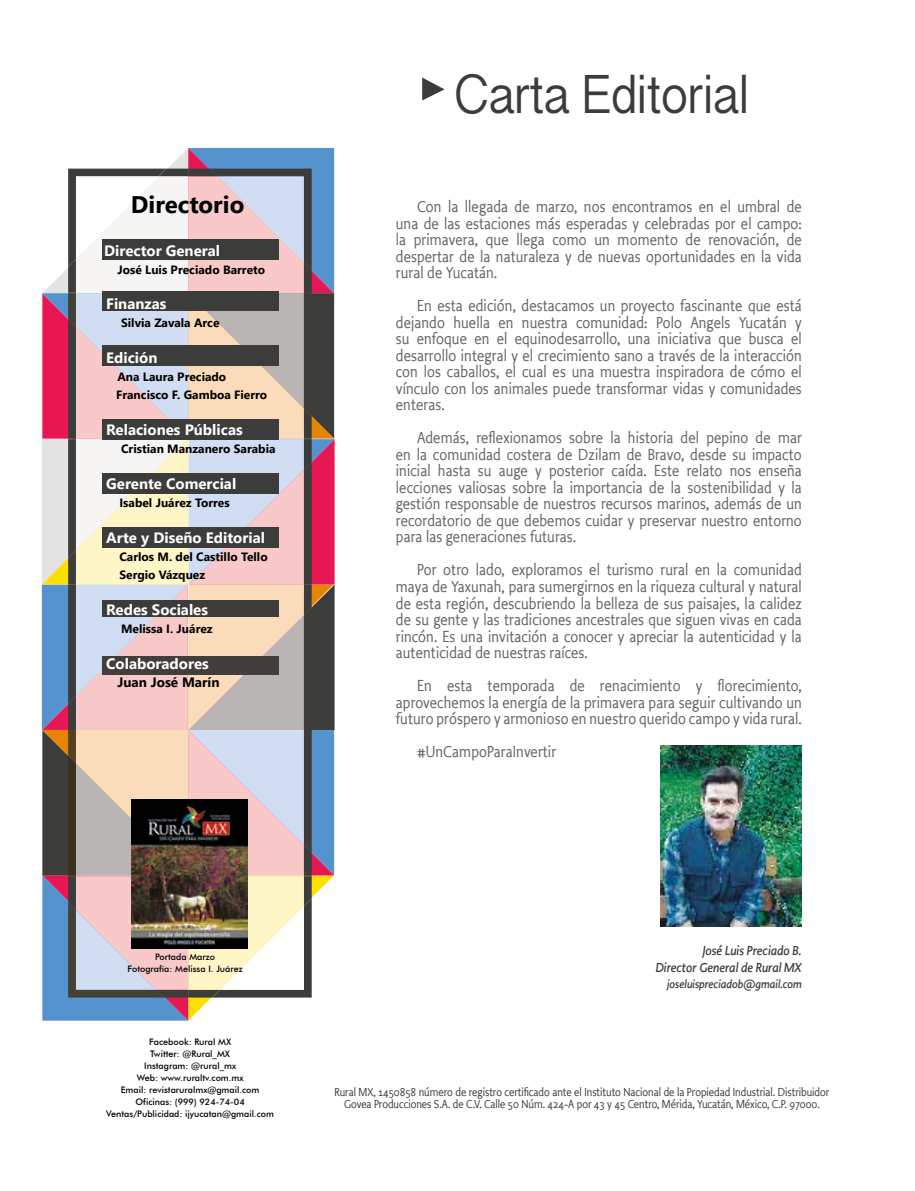
<style>
.page{position:relative;width:915px;height:1191px;background:#fff}
.page>*{position:absolute;margin:0;border:0;box-sizing:border-box;transform-origin:0 0}
.t1{font:51px "Kannada Sangam MN";color:#3c3c3b;scale:.93 1}
.t2{font:700 24px "Segoe UI";color:#000}
.t3{font:16.5px/16.5px "Productus";letter-spacing:.01em;color:#646363;text-align:justify}
.t4{font:700 15px "Segoe UI";color:#fff}
.t5{font:italic 500 13.5px/16.5px "Productus";color:#3c3c3b;text-align:right}
.t6{font:700 13.5px "Segoe UI";color:#000}
.t7{font:12px/12px "Productus";color:#3c3c3b;text-align:center}
.t8{font:700 12px/18px "Segoe UI";color:#000}
.t9{font:italic 500 12px "Productus";color:#3c3c3b}
.t10{font:500 9px/12px "Futura BT";color:#000;text-align:center}
</style>
<div class="page">
<svg style="left:42px;top:148px;width:292px;height:872px;background:#c7b9bc"></svg>
<div style="left:102px;top:239px;width:177px;height:20px;background:#3c3c3b"></div>
<div style="left:102px;top:291px;width:177px;height:20px;background:#3c3c3b"></div>
<div style="left:102px;top:346px;width:177px;height:20px;background:#3c3c3b"></div>
<div style="left:102px;top:419px;width:177px;height:20px;background:#3c3c3b"></div>
<div style="left:102px;top:474px;width:177px;height:20px;background:#3c3c3b"></div>
<div style="left:102px;top:527px;width:177px;height:20px;background:#3c3c3b"></div>
<div style="left:102px;top:600px;width:177px;height:17px;background:#3c3c3b"></div>
<div style="left:102px;top:656px;width:177px;height:18px;background:#413e3c"></div>
<svg style="left:422px;top:77px;width:22px;height:23px"></svg>
<img style="left:660px;top:745px;width:141px;height:181px">
<img style="left:132px;top:799px;width:115px;height:149px">
<h2 class="t2" style="left:131px;top:182px;width:115px">Directorio</h2>
<p class="t4" style="left:104px;top:237px;width:117px">Director General</p>
<p class="t8" style="left:117px;top:260px;width:149px">José Luis Preciado Barreto</p>
<p class="t4" style="left:106px;top:289px;width:62px">Finanzas</p>
<p class="t8" style="left:121px;top:313px;width:100px">Silvia Zavala Arce</p>
<p class="t4" style="left:106px;top:343px;width:53px">Edición</p>
<p class="t8" style="left:116px;top:367px;width:152px">Ana Laura Preciado<br>Francisco F. Gamboa Fierro</p>
<p class="t4" style="left:106px;top:415px;width:138px">Relaciones Públicas</p>
<p class="t8" style="left:121px;top:439px;width:156px">Cristian Manzanero Sarabia</p>
<p class="t4" style="left:106px;top:469px;width:131px">Gerente Comercial</p>
<p class="t8" style="left:119px;top:493px;width:112px">Isabel Juárez Torres</p>
<p class="t4" style="left:106px;top:523px;width:160px">Arte y Diseño Editorial</p>
<p class="t8" style="left:119px;top:547px;width:150px">Carlos M. del Castillo Tello<br>Sergio Vázquez</p>
<p class="t4" style="left:106px;top:595px;width:103px">Redes Sociales</p>
<p class="t8" style="left:121px;top:619px;width:93px">Melissa I. Juárez</p>
<p class="t4" style="left:106px;top:649px;width:104px">Colaboradores</p>
<p class="t6" style="left:117px;top:669px;width:104px">Juan José Marín</p>
<h1 class="t1" style="left:454px;top:66px;width:318px">Carta Editorial</h1>
<p class="t3" style="left:395px;top:199px;width:407px;text-indent:21px">Con la llegada de marzo, nos encontramos en el umbral de una de las estaciones más esperadas y celebradas por el campo: la primavera, que llega como un momento de renovación, de despertar de la naturaleza y de nuevas oportunidades en la vida rural de Yucatán.</p>
<p class="t3" style="left:395px;top:298px;width:407px;text-indent:21px">En esta edición, destacamos un proyecto fascinante que está dejando huella en nuestra comunidad: Polo Angels Yucatán y su enfoque en el equinodesarrollo, una iniciativa que busca el desarrollo integral y el crecimiento sano a través de la interacción con los caballos, el cual es una muestra inspiradora de cómo el vínculo con los animales puede transformar vidas y comunidades enteras.</p>
<p class="t3" style="left:395px;top:430px;width:407px;text-indent:21px">Además, reflexionamos sobre la historia del pepino de mar en la comunidad costera de Dzilam de Bravo, desde su impacto inicial hasta su auge y posterior caída. Este relato nos enseña lecciones valiosas sobre la importancia de la sostenibilidad y la gestión responsable de nuestros recursos marinos, además de un recordatorio de que debemos cuidar y preservar nuestro entorno para las generaciones futuras.</p>
<p class="t3" style="left:395px;top:562px;width:407px;text-indent:21px">Por otro lado, exploramos el turismo rural en la comunidad maya de Yaxunah, para sumergirnos en la riqueza cultural y natural de esta región, descubriendo la belleza de sus paisajes, la calidez de su gente y las tradiciones ancestrales que siguen vivas en cada rincón. Es una invitación a conocer y apreciar la autenticidad y la autenticidad de nuestras raíces.</p>
<p class="t3" style="left:395px;top:677px;width:407px;text-indent:21px">En esta temporada de renacimiento y florecimiento, aprovechemos la energía de la primavera para seguir cultivando un futuro próspero y armonioso en nuestro querido campo y vida rural.</p>
<p class="t3" style="left:417px;top:743px;width:140px">#UnCampoParaInvertir</p>
<p class="t10" style="left:127px;top:951px;width:117px">Portada Marzo<br>Fotografía: Melissa I. Juárez</p>
<p class="t10" style="left:106px;top:1035px;width:169px">Facebook: Rural MX<br>Twitter: @Rural_MX<br>Instagram: @rural_mx<br>Web: www.ruraltv.com.mx<br>Email: revistaruralmx@gmail.com<br>Oficinas: (999) 924-74-04<br>Ventas/Publicidad: ijyucatan@gmail.com</p>
<p class="t5" style="left:655px;top:942px;width:147px">José Luis Preciado B.<br>Director General de Rural MX</p>
<p class="t9" style="left:667px;top:976px;width:136px">joseluispreciadob@gmail.com</p>
<p class="t7" style="left:334px;top:1086px;width:496px">Rural MX, 1450858 número de registro certificado ante el Instituto Nacional de la Propiedad Industrial. Distribuidor<br>Govea Producciones S.A. de C.V. Calle 50 Núm. 424-A por 43 y 45 Centro, Mérida, Yucatán, México, C.P. 97000.</p>
</div>
